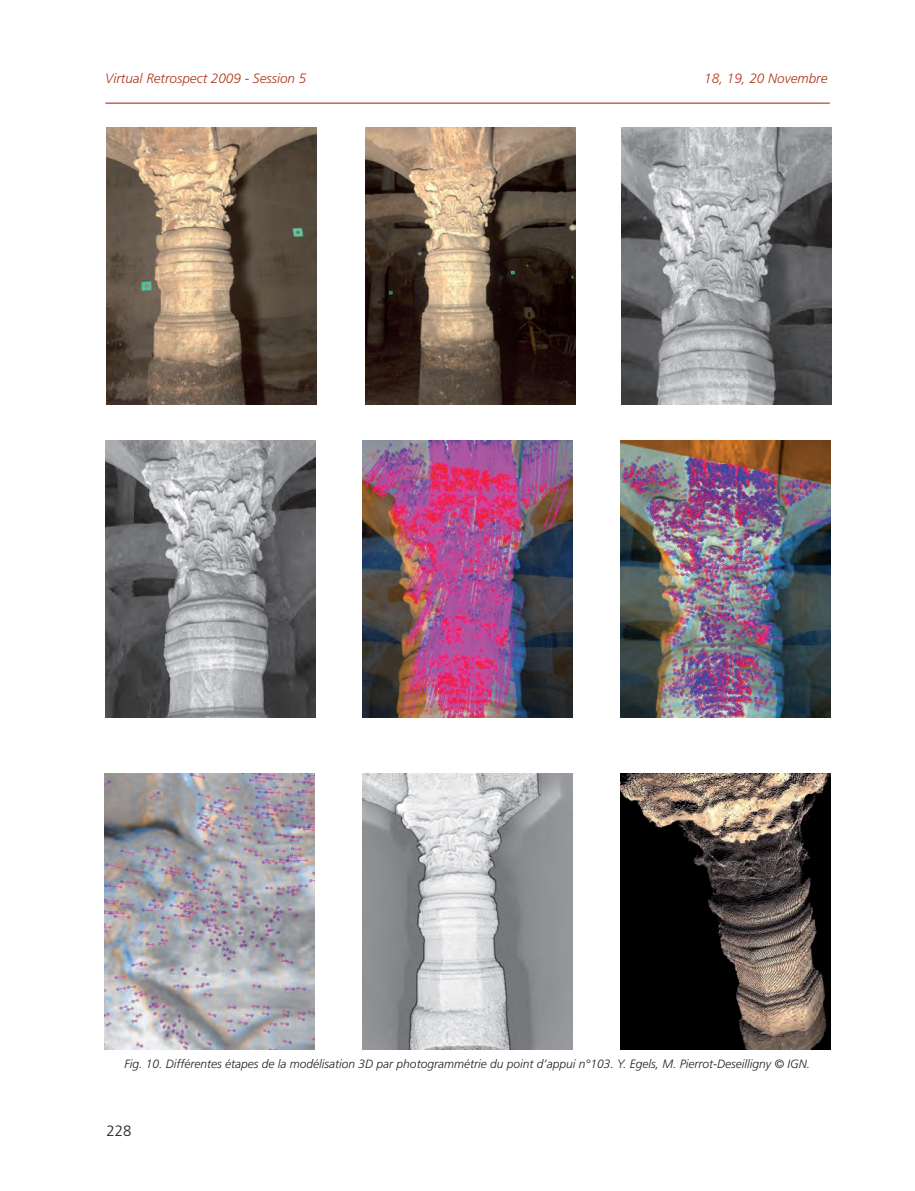
<style>
.page{position:relative;width:915px;height:1191px;background:#fff}
.page>*{position:absolute;margin:0;border:0;box-sizing:border-box;transform-origin:0 0}
.t1{font:300 15px "Frutiger";color:#231f20}
.t2{font:italic 300 13.5px "Frutiger";color:#ad371a}
.t3{font:italic 300 12px "Frutiger";color:#231f20}
</style>
<div class="page">
<hr style="left:105px;top:103px;width:724px;height:1px;background:#ad371a">
<img style="left:107px;top:128px;width:210px;height:276px">
<img style="left:365px;top:128px;width:210px;height:276px">
<img style="left:621px;top:128px;width:210px;height:276px">
<img style="left:106px;top:441px;width:209px;height:276px">
<img style="left:362px;top:441px;width:210px;height:276px">
<img style="left:620px;top:441px;width:209px;height:276px">
<img style="left:104px;top:773px;width:210px;height:276px">
<img style="left:362px;top:773px;width:210px;height:276px">
<img style="left:620px;top:773px;width:209px;height:276px">
<p class="t2" style="left:105px;top:70px;width:202px">Virtual Retrospect 2009 - Session 5</p>
<p class="t2" style="left:704px;top:70px;width:125px">18, 19, 20 Novembre</p>
<p class="t3" style="left:124px;top:1056px;width:687px">Fig. 10. Différentes étapes de la modélisation 3D par photogrammétrie du point d’appui n°103. Y. Egels, M. Pierrot-Deseilligny © IGN.</p>
<p class="t1" style="left:106px;top:1122px;width:27px">228</p>
</div>
